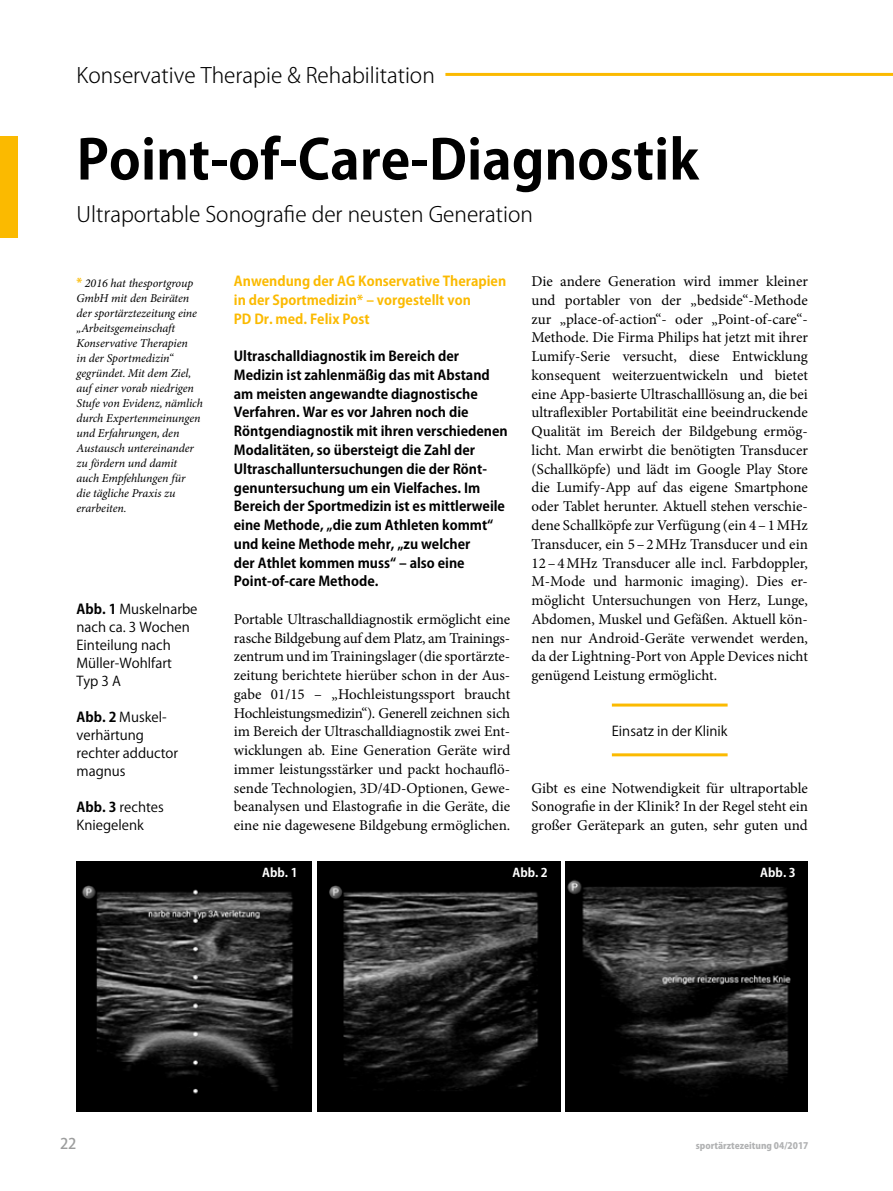
<style>
.page{position:relative;width:893px;height:1191px;background:#fff}
.page>*{position:absolute;margin:0;border:0;box-sizing:border-box;transform-origin:0 0}
.t1{font:700 54px "Koz Go Pro";color:#000}
.t2{font:300 21px "Koz Go Pro";color:#000}
.t3{font:15px/18.8px "Minion Pro";color:#000;text-align:justify}
.t4{font:500 14.7px "Koz Go Pro";color:#9c9d9d}
.t5{font:700 13.5px/18.8px "Koz Go Pro";color:#000}
.t6{font:13.5px/18px "Koz Go Pro";color:#000}
.t7{font:700 13.5px/18.8px "Koz Go Pro";color:#fbba00}
.t8{font:italic 12px/15px "Minion Pro";letter-spacing:-.005em;color:#000}
.t9{font:700 12px "Koz Go Pro";color:#fff}
.t10{font:800 9px "Koz Go Pro";color:#b1b2b3}
.s1{font-family:"Koz Go Pro";font-weight:700;font-style:normal;color:#fbba00}
.s2{font-weight:700}
</style>
<div class="page">
<hr style="left:445px;top:73px;width:448px;height:3px;background:#fbba00">
<div style="left:0;top:136px;width:18px;height:102px;background:#fbba00"></div>
<img style="left:77px;top:861px;width:235px;height:250px">
<img style="left:318px;top:861px;width:242px;height:250px">
<img style="left:566px;top:861px;width:242px;height:250px">
<hr style="left:612px;top:703px;width:116px;height:3px;background:#fbba00">
<hr style="left:612px;top:753px;width:116px;height:3px;background:#fbba00">
<h2 class="t2" style="left:77px;top:61px;width:360px">Konservative Therapie &amp; Rehabilitation</h2>
<h1 class="t1" style="left:77px;top:125px;width:624px">Point-of-Care-Diagnostik</h1>
<h2 class="t2" style="left:77px;top:201px;width:458px">Ultraportable Sonografie der neusten Generation</h2>
<p class="t8" style="left:77px;top:276px;width:128px"><span class="s1">*</span> 2016 hat thesportgroup<br>GmbH mit den Beiräten der sportärztezeitung eine „Arbeitsgemeinschaft<br>Konservative Therapien<br>in der Sportmedizin“ gegründet. Mit dem Ziel, auf einer vorab niedrigen<br>Stufe von Evidenz, nämlich durch Expertenmeinungen und Erfahrungen, den<br>Austausch untereinander zu fördern und damit<br>auch Empfehlungen für<br>die tägliche Praxis zu erarbeiten.</p>
<p class="t6" style="left:77px;top:600px;width:122px"><span class="s2">Abb. 1</span> Muskelnarbe nach ca. 3 Wochen<br>Einteilung nach<br>Müller-Wohlfart<br>Typ 3 A</p>
<p class="t6" style="left:77px;top:708px;width:103px"><span class="s2">Abb. 2</span> Muskel&shy;verhärtung rechter adductor magnus</p>
<p class="t6" style="left:77px;top:798px;width:89px"><span class="s2">Abb. 3</span> rechtes<br>Kniegelenk</p>
<p class="t7" style="left:234px;top:273px;width:274px">Anwendung der AG Konservative Therapien in der Sportmedizin* – vorgestellt von<br>PD Dr. med. Felix Post</p>
<p class="t5" style="left:234px;top:348px;width:275px">Ultraschalldiagnostik im Bereich der Medizin ist zahlenmäßig das mit Abstand am meisten angewandte diagnostische Verfahren. War es vor Jahren noch die Röntgendiagnostik mit ihren verschiedenen Modalitäten, so übersteigt die Zahl der Ultraschalluntersuchungen die der Rönt&shy;genuntersuchung um ein Vielfaches. Im Bereich der Sportmedizin ist es mittlerweile eine Methode, „die zum Athleten kommt“ und keine Methode mehr, „zu welcher<br>der Athlet kommen muss“ – also eine Point-of-care Methode.</p>
<p class="t3" style="left:234px;top:609px;width:278px">Portable Ultraschalldiagnostik ermöglicht eine rasche Bildgebung auf dem Platz, am Trainings&shy;zentrum und im Trainingslager (die sportärzte&shy;zeitung berichtete hierüber schon in der Aus&shy;gabe 01/15 – „Hochleistungssport braucht Hochleistungsmedizin“). Generell zeichnen sich im Bereich der Ultraschalldiagnostik zwei Ent&shy;wicklungen ab. Eine Generation Geräte wird immer leistungsstärker und packt hochauflö&shy;sende Technologien, 3D/4D-Optionen, Gewe&shy;beanalysen und Elastografie in die Geräte, die eine nie dagewesene Bildgebung ermöglichen.</p>
<p class="t3" style="left:531px;top:272px;width:278px;text-align:left">Die andere Generation wird immer kleiner und portabler von der „bedside“-Methode zur „place--of-action“- oder „Point-of-care“-- Methode. Die Firma Philips hat jetzt mit ihrer Lumify-Serie versucht, diese Entwicklung konsequent weiterzuentwickeln und bietet eine App-basierte Ultraschalllösung an, die bei ultraflexibler Portabilität eine beeindruckende Qualität im Bereich der Bildgebung ermög&shy;licht. Man erwirbt die benötigten Transducer (Schallköpfe) und lädt im Google Play Store die Lumify-App auf das eigene Smartphone oder Tablet herunter. Aktuell stehen verschie&shy;dene Schallköpfe zur Verfügung (ein 4–1MHz Transducer, ein 5–2MHz Transducer und ein 12–4MHz Transducer alle incl. Farbdoppler, M-Mode und harmonic imaging). Dies er&shy;möglicht Untersuchungen von Herz, Lunge, Abdomen, Muskel und Gefäßen. Aktuell kön&shy;nen nur Android--Geräte verwendet werden, da der Lightning--Port von Apple Devices nicht genügend Leistung ermöglicht.</p>
<p class="t6" style="left:612px;top:722px;width:117px">Einsatz in der Klinik</p>
<p class="t3" style="left:531px;top:778px;width:278px">Gibt es eine Notwendigkeit für ultraportable Sonografie in der Klinik? In der Regel steht ein großer Gerätepark an guten, sehr guten und</p>
<p class="t9" style="left:262px;top:865px;width:37px">Abb. 1</p>
<p class="t9" style="left:512px;top:865px;width:37px">Abb. 2</p>
<p class="t9" style="left:760px;top:865px;width:37px">Abb. 3</p>
<p class="t4" style="left:60px;top:1134px;width:18px">22</p>
<p class="t10" style="left:696px;top:1139px;width:114px">sportärztezeitung 04/2017</p>
</div>
